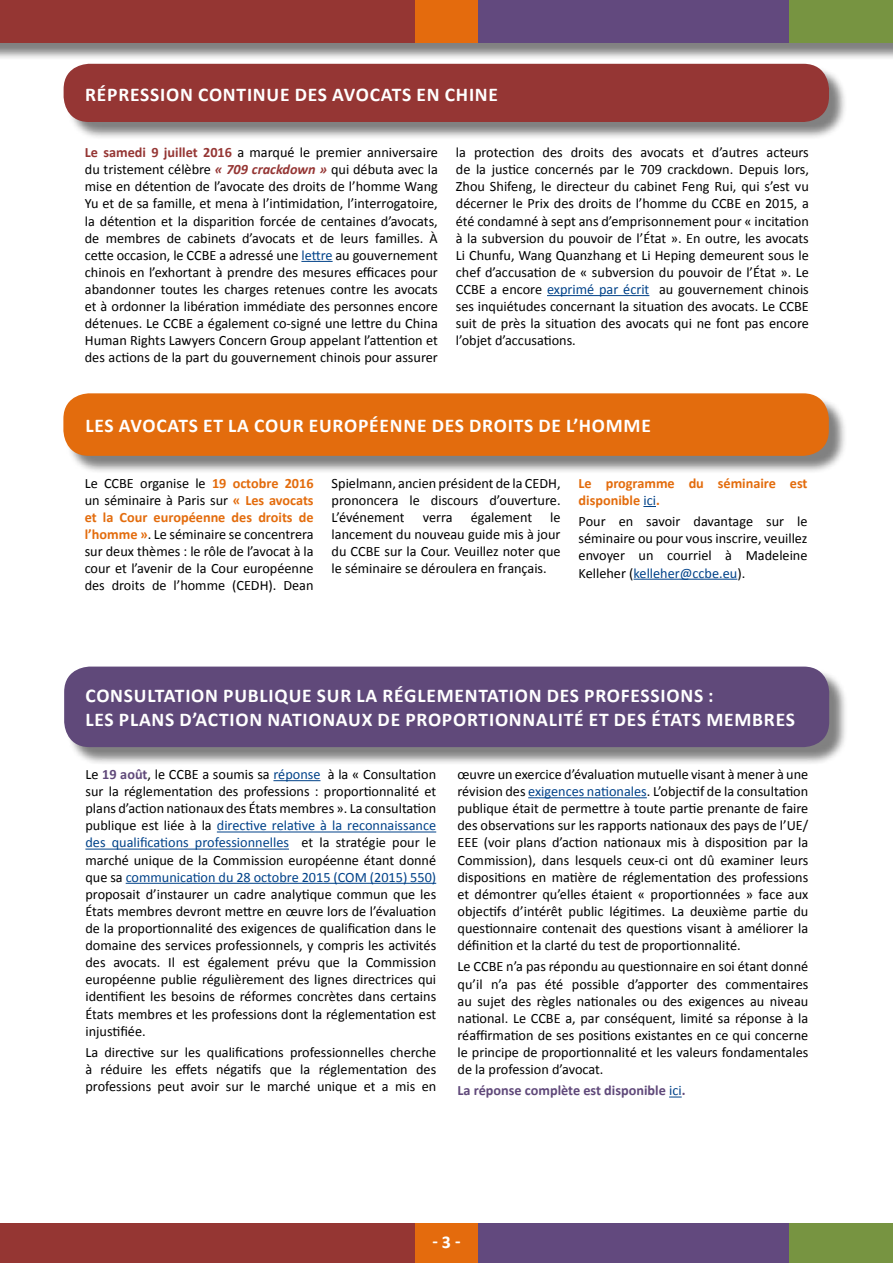
<style>
.page{position:relative;width:893px;height:1263px;background:#fff}
.page>*{position:absolute;margin:0;border:0;box-sizing:border-box;transform-origin:0 0}
.t1{font:700 19.5px/23.4px "Calibri";letter-spacing:.04em;color:#fff}
.t2{font:700 18px "Calibri";color:#fff}
.t3{font:14.25px/17.1px "Calibri";color:#000;text-align:justify}
.t4{font:700 14.25px/17.1px "Calibri";color:#e36c0d}
.t5{font:700 14.25px "Calibri";color:#60497a}
.s1{font-weight:700;color:#953634}
.s2{font-weight:700;font-style:italic;color:#953634}
.s3{color:#004289}
.s4{font-weight:700;color:#e36c0d}
.s5{font-weight:400;color:#004289}
.s6{font-weight:700;color:#60497a}
</style>
<div class="page">
<div style="left:0;top:1223px;width:415px;height:40px;background:#953633"></div>
<div style="left:478px;top:1223px;width:311px;height:40px;background:#62497e"></div>
<div style="left:415px;top:1223px;width:63px;height:40px;background:#e46b0d"></div>
<div style="left:789px;top:1223px;width:104px;height:40px;background:#779441"></div>
<div style="left:0;top:0;width:893px;height:61px;background:#000;opacity:.5"></div>
<div style="left:0;top:0;width:415px;height:43px;background:#953633"></div>
<div style="left:478px;top:0;width:311px;height:43px;background:#62497e"></div>
<div style="left:415px;top:0;width:63px;height:43px;background:#e46b0d"></div>
<div style="left:789px;top:0;width:104px;height:43px;background:#779441"></div>
<div style="left:66px;top:396px;width:782px;height:79px;background:#000;opacity:.5"></div>
<div style="left:63px;top:393px;width:766px;height:63px;background:#e36c0d;border-radius:26px"></div>
<div style="left:66px;top:669px;width:782px;height:97px;background:#000;opacity:.5"></div>
<div style="left:64px;top:666px;width:765px;height:81px;background:#60497a;border-radius:26px"></div>
<div style="left:66px;top:66px;width:782px;height:75px;background:#000;opacity:.5"></div>
<div style="left:64px;top:64px;width:765px;height:58px;background:#953634;border-radius:26px"></div>
<hr style="left:273px;top:780px;width:47px;height:1px;background:#004289">
<hr style="left:217px;top:831px;width:219px;height:1px;background:#004289">
<hr style="left:85px;top:849px;width:204px;height:1px;background:#004289">
<hr style="left:126px;top:883px;width:310px;height:1px;background:#004289">
<hr style="left:528px;top:797px;width:119px;height:1px;background:#004289">
<svg style="left:669px;top:1096px;width:13px;height:1px"></svg>
<svg style="left:643px;top:506px;width:13px;height:1px"></svg>
<hr style="left:634px;top:579px;width:103px;height:1px;background:#004289">
<hr style="left:301px;top:261px;width:32px;height:1px;background:#004289">
<hr style="left:547px;top:295px;width:102px;height:1px;background:#004289">
<h1 class="t1" style="left:85px;top:83px;width:414px">RÉPRESSION CONTINUE DES AVOCATS EN CHINE</h1>
<p class="t3" style="left:85px;top:144px;width:355px"><span class="s1">Le samedi 9 juillet 2016</span> a marqué le premier anniversaire du tristement célèbre <span class="s2">« 709 crackdown »</span> qui débuta avec la mise en détention de l’avocate des droits de l’homme Wang Yu et de sa famille, et mena à l’intimidation, l’interrogatoire, la détention et la disparition forcée de centaines d’avocats, de membres de cabinets d’avocats et de leurs familles. À cette occasion, le CCBE a adressé une <span class="s3">lettre</span> au gouvernement chinois en l’exhortant à prendre des mesures efficaces pour abandonner toutes les charges retenues contre les avocats et à ordonner la libération immédiate des personnes encore détenues. Le CCBE a également co-signé une lettre du China Human Rights Lawyers Concern Group appelant l’attention et des actions de la part du gouvernement chinois pour assurer</p>
<p class="t3" style="left:456px;top:144px;width:355px">la protection des droits des avocats et d’autres acteurs de la justice concernés par le 709 crackdown. Depuis lors, Zhou Shifeng, le directeur du cabinet Feng Rui, qui s’est vu décerner le Prix des droits de l’homme du CCBE en 2015, a été condamné à sept ans d’emprisonnement pour « incitation à la subversion du pouvoir de l’État ». En outre, les avocats Li Chunfu, Wang Quanzhang et Li Heping demeurent sous le chef d’accusation de « subversion du pouvoir de l’État ». Le CCBE a encore <span class="s3">exprimé par écrit</span> au gouvernement chinois ses inquiétudes concernant la situation des avocats. Le CCBE suit de près la situation des avocats qui ne font pas encore l’objet d’accusations.</p>
<h1 class="t1" style="left:85px;top:414px;width:567px">LES AVOCATS ET LA COUR EUROPÉENNE DES DROITS DE L’HOMME</h1>
<p class="t3" style="left:85px;top:475px;width:230px">Le CCBE organise le <span class="s4">19 octobre 2016 </span>un séminaire à Paris sur <span class="s4">« Les avocats et la Cour européenne des droits de l’homme »</span>. Le séminaire se concentrera sur deux thèmes : le rôle de l’avocat à la cour et l’avenir de la Cour européenne des droits de l’homme (CEDH). Dean</p>
<p class="t3" style="left:332px;top:475px;width:230px">Spielmann, ancien président de la CEDH, prononcera le discours d’ouverture.<br>L’événement</p>
<p class="t3" style="left:423px;top:509px;width:31px">verra</p>
<p class="t3" style="left:471px;top:509px;width:63px">également</p>
<p class="t3" style="left:332px;top:509px;width:230px;text-indent:219px">le lancement du nouveau guide mis à jour du CCBE sur la Cour. Veuillez noter que le séminaire se déroulera en français.</p>
<p class="t4" style="left:579px;top:474px;width:230px">Le programme du séminaire est disponible <span class="s5">ici</span>.</p>
<p class="t3" style="left:579px;top:513px;width:230px">Pour en savoir davantage sur le séminaire ou pour vous inscrire, veuillez envoyer un courriel à Madeleine Kelleher (<span class="s3">kelleher@ccbe.eu</span>).</p>
<h1 class="t1" style="left:85px;top:684px;width:711px">CONSULTATION PUBLIQUE SUR LA RÉGLEMENTATION DES PROFESSIONS :<br>LES PLANS D’ACTION NATIONAUX DE PROPORTIONNALITÉ ET DES ÉTATS MEMBRES</h1>
<p class="t3" style="left:85px;top:766px;width:352px">Le <span class="s6">19 août</span>, le CCBE a soumis sa <span class="s3">réponse</span> à la « Consultation sur la réglementation des professions : proportionnalité et plans d’action nationaux des États membres ». La consultation publique est liée à la <span class="s3">directive relative à la reconnaissance des qualifications professionnelles</span> et la stratégie pour le marché unique de la Commission européenne étant donné que sa <span class="s3">communication du 28 octobre 2015 (COM (2015) 550) </span>proposait d’instaurer un cadre analytique commun que les États membres devront mettre en œuvre lors de l’évaluation de la proportionnalité des exigences de qualification dans le domaine des services professionnels, y compris les activités des avocats. Il est également prévu que la Commission européenne publie régulièrement des lignes directrices qui identifient les besoins de réformes concrètes dans certains États membres et les professions dont la réglementation est injustifiée.</p>
<p class="t3" style="left:85px;top:1044px;width:352px">La directive sur les qualifications professionnelles cherche à réduire les effets négatifs que la réglementation des professions peut avoir sur le marché unique et a mis en</p>
<p class="t3" style="left:457px;top:766px;width:352px">œuvre un exercice d’évaluation mutuelle visant à mener à une révision des <span class="s3">exigences nationales</span>. L’objectif de la consultation publique était de permettre à toute partie prenante de faire des observations sur les rapports nationaux des pays de l’UE/ EEE (voir plans d’action nationaux mis à disposition par la Commission), dans lesquels ceux-ci ont dû examiner leurs dispositions en matière de réglementation des professions et démontrer qu’elles étaient « proportionnées » face aux objectifs d’intérêt public légitimes. La deuxième partie du questionnaire contenait des questions visant à améliorer la définition et la clarté du test de proportionnalité.</p>
<p class="t3" style="left:457px;top:958px;width:352px">Le CCBE n’a pas répondu au questionnaire en soi étant donné qu’il n’a pas été possible d’apporter des commentaires au sujet des règles nationales ou des exigences au niveau national. Le CCBE a, par conséquent, limité sa réponse à la réaffirmation de ses positions existantes en ce qui concerne le principe de proportionnalité et les valeurs fondamentales de la profession d’avocat.</p>
<p class="t5" style="left:457px;top:1081px;width:229px">La réponse complète est disponible <span class="s5">ici</span>.</p>
<p class="t2" style="left:432px;top:1231px;width:30px">- 3 -</p>
</div>
